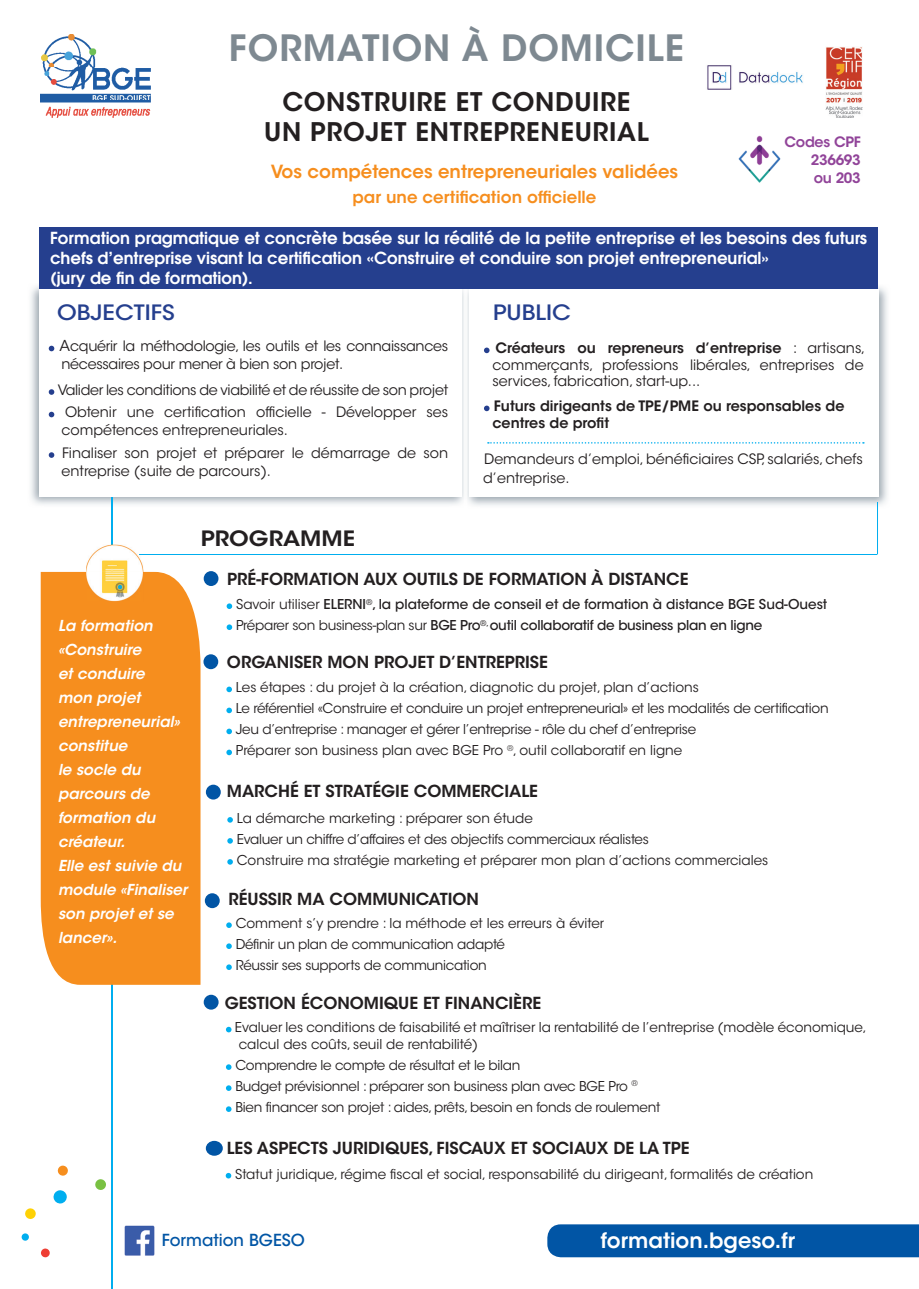
<style>
.page{position:relative;width:919px;height:1289px;background:#fff}
.page>*{position:absolute;margin:0;border:0;box-sizing:border-box;transform-origin:0 0}
.t1{font:600 36px "ITC Avant Garde Std";letter-spacing:.025em;color:#7e8991}
.t2{font:600 25.5px/30px "ITC Avant Garde Std";letter-spacing:.025em;color:#231f20;text-align:center}
.t3{font:600 21px "ITC Avant Garde Std";color:#fff}
.t4{font:500 21px "ITC Avant Garde Std";color:#253f8e;scale:1.1 1}
.t5{font:600 21px "ITC Avant Garde Std";color:#231f20;scale:1.1 1}
.t6{font:600 18px "ITC Avant Garde Std";color:#f68e1e}
.t7{font:600 16.5px/19.8px "Avant Garde";color:#fff}
.t8{font:600 16.5px "ITC Avant Garde Std";color:#231f20}
.t9{font:600 16.5px "ITC Avant Garde Std";color:#f68e1e}
.t10{font:500 16.5px "ITC Avant Garde Std";color:#0155a5}
.t11{font:italic 600 15px/24px "ITC Avant Garde Std";color:#fff}
.t12{font:14.25px/16.5px "ITC Avant Garde Std";color:#231f20}
.t13{font:14.25px/18px "ITC Avant Garde Std";letter-spacing:-.02em;color:#231f20}
.t14{font:600 14.25px/16.5px "ITC Avant Garde Std";color:#231f20}
.t15{font:600 14.25px/18px "ITC Avant Garde Std";letter-spacing:-.02em;color:#914499;text-align:justify}
.t16{font:13.5px/21px "ITC Avant Garde Std";letter-spacing:-.02em;color:#231f20}
.t17{font:13.5px/21px "ITC Avant Garde Std";color:#231f20}
.t18{font:500 13.5px/21px "ITC Avant Garde Std";color:#231f20}
.s1{font-size:15px}
.s2{font-weight:600}
.s3{font-weight:400}
</style>
<div class="page">
<img style="left:41px;top:34px;width:110px;height:84px">
<div style="left:21px;top:1233px;width:8px;height:7px;background:#00aeef;border-radius:50%"></div>
<svg style="left:53px;top:1190px;width:14px;height:13px"></svg>
<div style="left:57px;top:1165px;width:11px;height:10px;background:#f68e1e;border-radius:50%"></div>
<div style="left:41px;top:1248px;width:9px;height:9px;background:#ee3e34;border-radius:50%"></div>
<svg style="left:25px;top:1207px;width:11px;height:12px"></svg>
<svg style="left:95px;top:1178px;width:11px;height:12px"></svg>
<img style="left:30px;top:286px;width:434px;height:221px">
<div style="left:39px;top:289px;width:422px;height:207px;background:#fff"></div>
<img style="left:467px;top:284px;width:421px;height:222px">
<div style="left:469px;top:289px;width:410px;height:208px;background:#fff"></div>
<div style="left:39px;top:227px;width:838px;height:62px;background:#253f8e"></div>
<svg style="left:49px;top:346px;width:5px;height:5px"></svg>
<svg style="left:49px;top:389px;width:5px;height:6px"></svg>
<svg style="left:49px;top:412px;width:5px;height:5px"></svg>
<svg style="left:49px;top:452px;width:5px;height:6px"></svg>
<hr style="left:112px;top:497px;width:1px;height:791px;background:#00aeef">
<svg style="left:484px;top:347px;width:5px;height:6px"></svg>
<svg style="left:484px;top:405px;width:5px;height:6px"></svg>
<img style="left:738px;top:135px;width:43px;height:48px">
<svg style="left:488px;top:442px;width:375px;height:1px"></svg>
<div style="left:203px;top:654px;width:15px;height:15px;background:#0155a5;border-radius:50%"></div>
<svg style="left:226px;top:686px;width:6px;height:6px"></svg>
<svg style="left:226px;top:707px;width:6px;height:6px"></svg>
<svg style="left:226px;top:728px;width:6px;height:6px"></svg>
<svg style="left:226px;top:749px;width:6px;height:6px"></svg>
<div style="left:206px;top:784px;width:15px;height:15px;background:#0155a5;border-radius:50%"></div>
<svg style="left:227px;top:817px;width:6px;height:5px"></svg>
<svg style="left:227px;top:838px;width:6px;height:5px"></svg>
<svg style="left:227px;top:859px;width:6px;height:5px"></svg>
<svg style="left:226px;top:922px;width:6px;height:6px"></svg>
<svg style="left:226px;top:943px;width:6px;height:6px"></svg>
<svg style="left:226px;top:964px;width:6px;height:6px"></svg>
<div style="left:204px;top:994px;width:14px;height:15px;background:#0155a5;border-radius:50%"></div>
<svg style="left:226px;top:1026px;width:5px;height:6px"></svg>
<svg style="left:226px;top:1064px;width:5px;height:5px"></svg>
<svg style="left:226px;top:1085px;width:5px;height:5px"></svg>
<svg style="left:226px;top:1106px;width:5px;height:5px"></svg>
<svg style="left:226px;top:1172px;width:5px;height:6px"></svg>
<div style="left:206px;top:1140px;width:17px;height:15px;background:#0155a5;border-radius:50%"></div>
<div style="left:205px;top:893px;width:15px;height:15px;background:#0155a5;border-radius:50%"></div>
<div style="left:547px;top:1224px;width:371px;height:33px;background:#0155a5"></div>
<img style="left:125px;top:1225px;width:29px;height:30px">
<hr style="left:140px;top:554px;width:736px;height:1px;background:#00aeef">
<div style="left:41px;top:572px;width:159px;height:412px;background:#f68e1e"></div>
<img style="left:86px;top:544px;width:57px;height:57px">
<svg style="left:112px;top:544px;width:1px;height:28px"></svg>
<hr style="left:877px;top:502px;width:1px;height:52px;background:#00aeef">
<div style="left:204px;top:571px;width:14px;height:15px;background:#0155a5;border-radius:50%"></div>
<svg style="left:226px;top:603px;width:6px;height:6px"></svg>
<svg style="left:226px;top:624px;width:6px;height:6px"></svg>
<img style="left:825px;top:47px;width:37px;height:71px">
<img style="left:707px;top:65px;width:96px;height:25px">
<h1 class="t1" style="left:229px;top:25px;width:456px">FORMATION À DOMICILE</h1>
<h2 class="t2" style="left:264px;top:86px;width:386px">CONSTRUIRE ET CONDUIRE<br>UN PROJET ENTREPRENEURIAL</h2>
<h3 class="t6" style="left:271px;top:160px;width:409px">Vos compétences entrepreneuriales validées</h3>
<p class="t9" style="left:352px;top:186px;width:245px">par une certification officielle</p>
<p class="t15" style="left:810px;top:132px;width:52px;text-indent:-26px">Codes CPF 236693 ou 203</p>
<p class="t7" style="left:50px;top:228px;width:818px">Formation pragmatique et concrète basée sur la réalité de la petite entreprise et les besoins des futurs chefs d’entreprise visant la certification «Construire et conduire son projet entrepreneurial»<br>(jury de fin de formation).</p>
<h3 class="t4" style="left:57px;top:299px;width:109px">OBJECTIFS</h3>
<h3 class="t4" style="left:493px;top:299px;width:72px">PUBLIC</h3>
<p class="t13" style="left:60px;top:337px;width:390px"><span class="s1">A</span>cquérir la méthodologie, les outils et les connaissances nécessaires pour mener à bien son projet.</p>
<p class="t13" style="left:58px;top:378px;width:392px;line-height:22.5px;text-align:center">Valider les conditions de viabilité et de réussite de son projet<br>Obtenir une certification officielle - Développer ses</p>
<p class="t12" style="left:61px;top:419px;width:388px;line-height:22.5px">compétences entrepreneuriales.<br>Finaliser son projet et préparer le démarrage de son</p>
<p class="t12" style="left:61px;top:462px;width:211px">entreprise (suite de parcours).</p>
<h3 class="t5" style="left:201px;top:524px;width:142px">PROGRAMME</h3>
<p class="t12" style="left:492px;top:340px;width:374px;text-align:justify"><span class="s2">Créateurs ou repreneurs d’entreprise</span> : artisans, commerçants, professions libérales, entreprises de services, fabrication, start-up...</p>
<p class="t14" style="left:492px;top:398px;width:353px">Futurs dirigeants de TPE/PME ou responsables de centres de profit</p>
<p class="t12" style="left:483px;top:449px;width:381px;line-height:19px;text-indent:11px">emandeurs d’emploi, bénéficiaires CSP, salariés, chefs d’entreprise.</p>
<p class="t11" style="left:58px;top:613px;width:131px">La formation «Construire<br>et conduire<br>mon projet entrepreneurial» constitue<br>le socle du parcours de formation du créateur.<br>Elle est suivie du module «Finaliser son projet et se lancer».</p>
<p class="t8" style="left:227px;top:568px;width:462px">PRÉ-FORMATION AUX OUTILS DE FORMATION À DISTANCE</p>
<p class="t18" style="left:236px;top:593px;width:592px"><span class="s3">Savoir utiliser</span> ELERNI<sup>®</sup>, la plateforme de conseil et de formation à distance BGE Sud-Ouest<br><span class="s3">Préparer son business-plan sur</span> BGE Pro<sup>®,</sup> outil collaboratif de business plan en ligne</p>
<p class="t8" style="left:227px;top:651px;width:322px">ORGANISER MON PROJET D’ENTREPRISE</p>
<p class="t16" style="left:236px;top:677px;width:594px">Les étapes : du projet à la création, diagnotic du projet, plan d’actions<br>Le référentiel «Construire et conduire un projet entrepreneurial» et les modalités de certification Jeu d’entreprise : manager et gérer l’entreprise - rôle du chef d’entreprise<br>Préparer son business plan avec BGE Pro <sup>®</sup>, outil collaboratif en ligne</p>
<p class="t8" style="left:227px;top:780px;width:312px">MARCHÉ ET STRATÉGIE COMMERCIALE</p>
<p class="t17" style="left:237px;top:807px;width:533px">La démarche marketing : préparer son étude<br>Evaluer un chiffre d’affaires et des objectifs commerciaux réalistes<br>Construire ma stratégie marketing et préparer mon plan d’actions commerciales</p>
<p class="t8" style="left:228px;top:889px;width:252px">RÉUSSIR MA COMMUNICATION</p>
<p class="t16" style="left:236px;top:912px;width:370px">Comment s’y prendre : la méthode et les erreurs à éviter<br>Définir un plan de communication adapté<br>Réussir ses supports de communication</p>
<p class="t8" style="left:225px;top:992px;width:318px">GESTION ÉCONOMIQUE ET FINANCIÈRE</p>
<p class="t17" style="left:235px;top:1019px;width:633px;line-height:16.5px">Evaluer les conditions de faisabilité et maîtriser la rentabilité de l’entreprise (modèle économique, calcul des coûts, seuil de rentabilité)</p>
<p class="t16" style="left:235px;top:1054px;width:426px">Comprendre le compte de résultat et le bilan<br>Budget prévisionnel : préparer son business plan avec BGE Pro <sup>®<br></sup>Bien financer son projet : aides, prêts, besoin en fonds de roulement</p>
<p class="t8" style="left:227px;top:1137px;width:464px">LES ASPECTS JURIDIQUES, FISCAUX ET SOCIAUX DE LA TPE</p>
<p class="t17" style="left:235px;top:1163px;width:579px">Statut juridique, régime fiscal et social, responsabilité du dirigeant, formalités de création</p>
<p class="t10" style="left:162px;top:1229px;width:144px">Formation BGESO</p>
<h3 class="t3" style="left:601px;top:1226px;width:195px">formation.bgeso.fr</h3>
</div>
